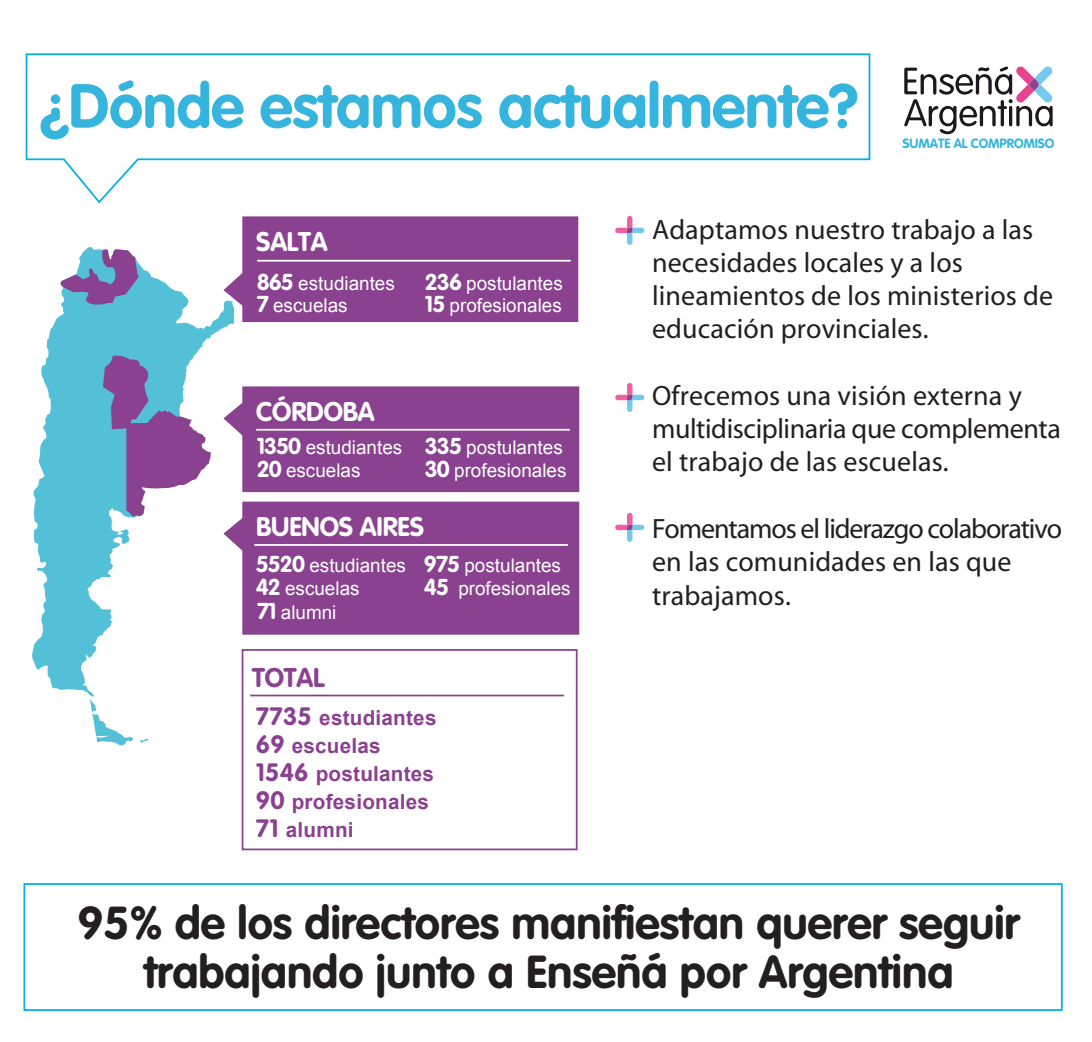
<style>
.page{position:relative;width:1092px;height:1042px;background:#fff}
.page>*{position:absolute;margin:0;border:0;box-sizing:border-box;transform-origin:0 0}
.t1{font:700 61.25px "VAG Rounded";letter-spacing:-.005em;color:#35b5de}
.t2{font:700 45.5px/49px "VAG Rounded";color:#231f20;text-align:center}
.t3{font:28px/33.2px "Myriad";letter-spacing:.005em;color:#231f20}
.t4{font:28px/33.2px "Myriad";letter-spacing:-.04em;color:#231f20}
.t5{font:700 26.6px "VAG Rounded";letter-spacing:-.005em;color:#fff}
.t6{font:700 26.6px "VAG Rounded";letter-spacing:-.005em;color:#8a418f}
.t7{font:700 20.65px/28px "Arial";letter-spacing:.01em;color:#8a418f}
.t8{font:18.9px/22.6px "Arial";color:#fff}
.t9{font:700 13.3px "VAG Rounded";letter-spacing:-.01em;color:#35b5de}
.s1{font-family:"VAG Rounded";font-weight:700;font-size:22.57px}
.s2{font-family:"VAG Rounded";font-size:24.85px}
</style>
<div class="page">
<div style="left:23px;top:883px;width:1039px;height:128px;background:#fff;border:2px solid #00b0e7"></div>
<svg style="left:25px;top:53px;width:846px;height:151px"></svg>
<svg style="left:904px;top:66px;width:148px;height:68px"></svg>
<svg style="left:32px;top:247px;width:202px;height:498px"></svg>
<svg style="left:60px;top:249px;width:79px;height:58px"></svg>
<svg style="left:103px;top:354px;width:108px;height:162px"></svg>
<div style="left:223px;top:386px;width:356px;height:106px;background:#8a418f"></div>
<div style="left:223px;top:501px;width:356px;height:134px;background:#8a418f"></div>
<div style="left:223px;top:216px;width:355px;height:106px;background:#8a418f"></div>
<hr style="left:256px;top:429px;width:313px;height:2px;background:#fff">
<hr style="left:254px;top:544px;width:314px;height:2px;background:#fff">
<hr style="left:257px;top:260px;width:313px;height:2px;background:#fff">
<hr style="left:250px;top:694px;width:314px;height:2px;background:#8a418f">
<svg style="left:615px;top:216px;width:29px;height:29px"></svg>
<svg style="left:615px;top:383px;width:29px;height:29px"></svg>
<svg style="left:615px;top:513px;width:29px;height:29px"></svg>
<div style="left:242px;top:649px;width:335px;height:201px;border:2px solid #8a418f"></div>
<h1 class="t1" style="left:39px;top:70px;width:820px">¿Dónde estamos actualmente?</h1>
<p class="t9" style="left:902px;top:136px;width:153px">SUMATE AL COMPROMISO</p>
<p class="t5" style="left:256px;top:226px;width:73px">SALTA</p>
<p class="t8" style="left:257px;top:272px;width:140px"><span class="s1">865</span> estudiantes<br><span class="s1">7</span> escuelas</p>
<p class="t8" style="left:425px;top:272px;width:139px"><span class="s1">236</span> postulantes<br><span class="s1">15</span> profesionales</p>
<p class="t5" style="left:256px;top:396px;width:120px">CÓRDOBA</p>
<p class="t8" style="left:257px;top:436px;width:147px"><span class="s1">1350</span> estudiantes<br><span class="s1">20</span> escuelas</p>
<p class="t8" style="left:425px;top:436px;width:143px"><span class="s1">335</span> postulantes<br><span class="s1">30</span> profesionales</p>
<p class="t5" style="left:256px;top:511px;width:169px">BUENOS AIRES</p>
<p class="t8" style="left:256px;top:554px;width:152px"><span class="s1">5520</span> estudiantes<br><span class="s1">42</span> escuelas</p>
<p class="t8" style="left:424px;top:554px;width:148px"><span class="s1">975</span> postulantes<br><span class="s1">45</span> profesionales</p>
<p class="t8" style="left:257px;top:601px;width:81px"><span class="s1">71</span> alumni</p>
<p class="t6" style="left:252px;top:662px;width:74px">TOTAL</p>
<p class="t7" style="left:256px;top:704px;width:182px"><span class="s2">7735</span> estudiantes<br><span class="s2">69</span> escuelas<br><span class="s2">1546</span> postulantes<br><span class="s2">90</span> profesionales<br><span class="s2">71</span> alumni</p>
<p class="t3" style="left:652px;top:214px;width:402px">Adaptamos nuestro trabajo a las necesidades locales y a los lineamientos de los ministerios de educación provinciales.</p>
<p class="t3" style="left:652px;top:380px;width:410px">Ofrecemos una visión externa y multidisciplinaria que complementa el trabajo de las escuelas.</p>
<p class="t4" style="left:652px;top:513px;width:411px">Fomentamos el liderazgo colaborativo en las comunidades en las que trabajamos.</p>
<h2 class="t2" style="left:77px;top:900px;width:943px">95% de los directores manifiestan querer seguir trabajando junto a Enseñá por Argentina</h2>
</div>
